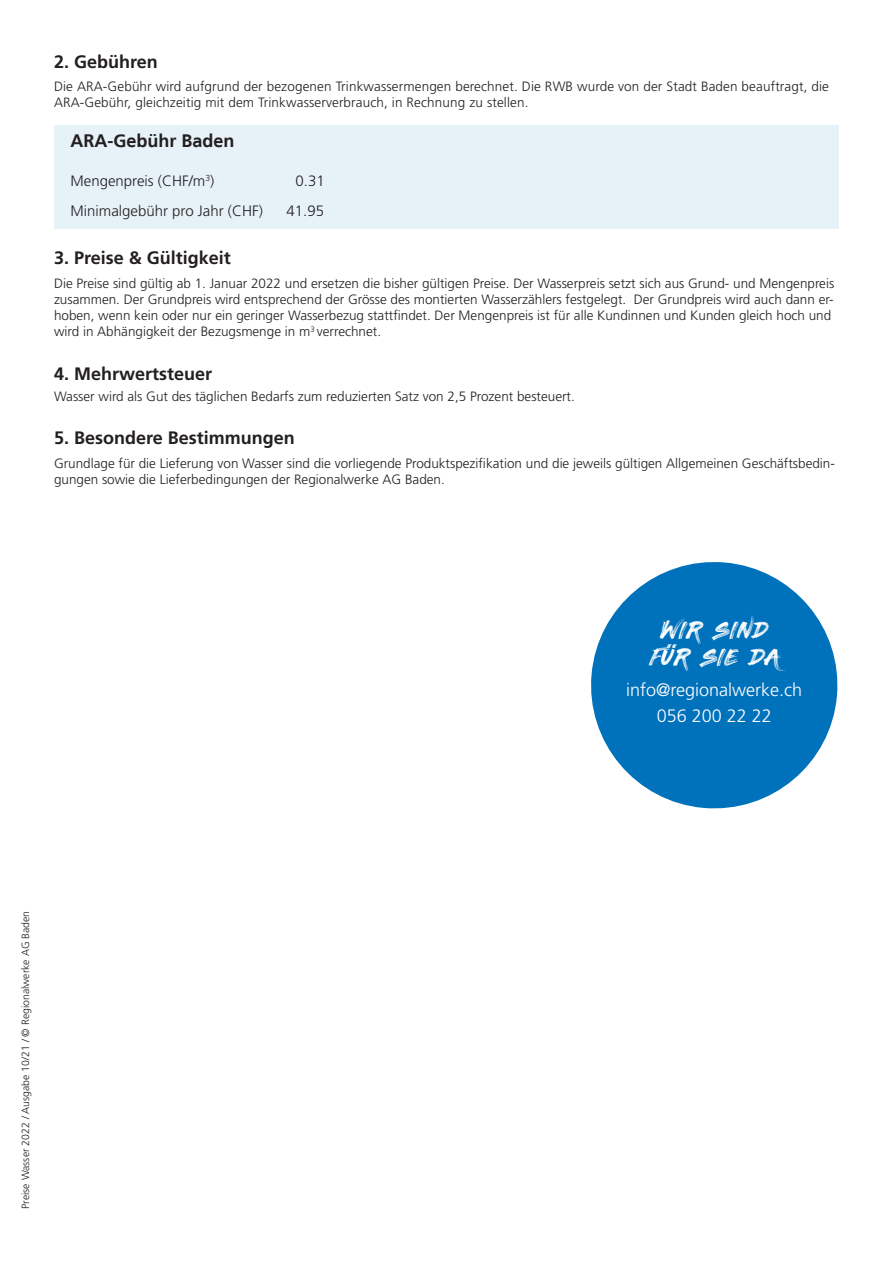
<style>
.page{position:relative;width:893px;height:1263px;background:#fff}
.page>*{position:absolute;margin:0;border:0;box-sizing:border-box;transform-origin:0 0}
.t1{font:24px "pwc versal Regular";letter-spacing:-.015em;color:#fff}
.t2{font:700 18px "Frutiger LT Std";color:#231f20}
.t3{font:300 18px "Frutiger LT Std";color:#fff}
.t4{font:700 18px "Frutiger LT";color:#231f20}
.t5{font:300 15px "Frutiger LT Std";color:#231f20}
.t6{font:300 13.5px/16.2px "Frutiger LT Std";color:#231f20}
.t7{font:300 10.5px "Frutiger LT Std";color:#231f20}
</style>
<div class="page">
<div style="left:54px;top:126px;width:785px;height:103px;background:#e6f1f8"></div>
<svg style="left:591px;top:562px;width:247px;height:247px;fill:#0072bc"></svg>
<p class="t2" style="left:54px;top:51px;width:105px">2. Gebühren</p>
<p class="t6" style="left:54px;top:79px;width:776px">Die ARA-Gebühr wird aufgrund der bezogenen Trinkwassermengen berechnet. Die RWB wurde von der Stadt Baden beauftragt, die<br>ARA-Gebühr, gleichzeitig mit dem Trinkwasserverbrauch, in Rechnung zu stellen.</p>
<p class="t4" style="left:71px;top:131px;width:165px">ARA-Gebühr Baden</p>
<p class="t5" style="left:71px;top:173px;width:145px">Mengenpreis (CHF/m<sup>3</sup>)</p>
<p class="t5" style="left:296px;top:173px;width:31px">0.31</p>
<p class="t5" style="left:71px;top:203px;width:194px">Minimalgebühr pro Jahr (CHF)</p>
<p class="t5" style="left:287px;top:203px;width:39px">41.95</p>
<p class="t2" style="left:54px;top:247px;width:178px">3. Preise &amp; Gültigkeit</p>
<p class="t6" style="left:54px;top:275px;width:782px">Die Preise sind gültig ab 1. Januar 2022 und ersetzen die bisher gültigen Preise. Der Wasserpreis setzt sich aus Grund- und Mengenpreis zusammen. Der Grundpreis wird entsprechend der Grösse des montierten Wasserzählers festgelegt. Der Grundpreis wird auch dann er&shy;hoben, wenn kein oder nur ein geringer Wasserbezug stattfindet. Der Mengenpreis ist für alle Kundinnen und Kunden gleich hoch und wird in Abhängigkeit der Bezugsmenge in m<sup>3</sup> verrechnet.</p>
<p class="t2" style="left:54px;top:363px;width:160px">4. Mehrwertsteuer</p>
<p class="t6" style="left:54px;top:389px;width:522px">Wasser wird als Gut des täglichen Bedarfs zum reduzierten Satz von 2,5 Prozent besteuert.</p>
<p class="t2" style="left:54px;top:427px;width:242px">5. Besondere Bestimmungen</p>
<p class="t6" style="left:54px;top:455px;width:782px">Grundlage für die Lieferung von Wasser sind die vorliegende Produktspezifikation und die jeweils gültigen Allgemeinen Geschäftsbedin&shy;gungen sowie die Lieferbedingungen der Regionalwerke AG Baden.</p>
<p class="t1" style="left:660px;top:615px;width:110px">WIR SIND</p>
<p class="t1" style="left:649px;top:642px;width:132px">FÜR SIE DA</p>
<p class="t3" style="left:626px;top:680px;width:178px">info@regionalwerke.ch</p>
<p class="t3" style="left:657px;top:705px;width:117px">056 200 22 22</p>
<p class="t7" style="left:20px;top:1209px;width:299px;rotate:-90deg">Preise Wasser 2022 / Ausgabe 10/21 / © Regionalwerke AG Baden</p>
</div>
